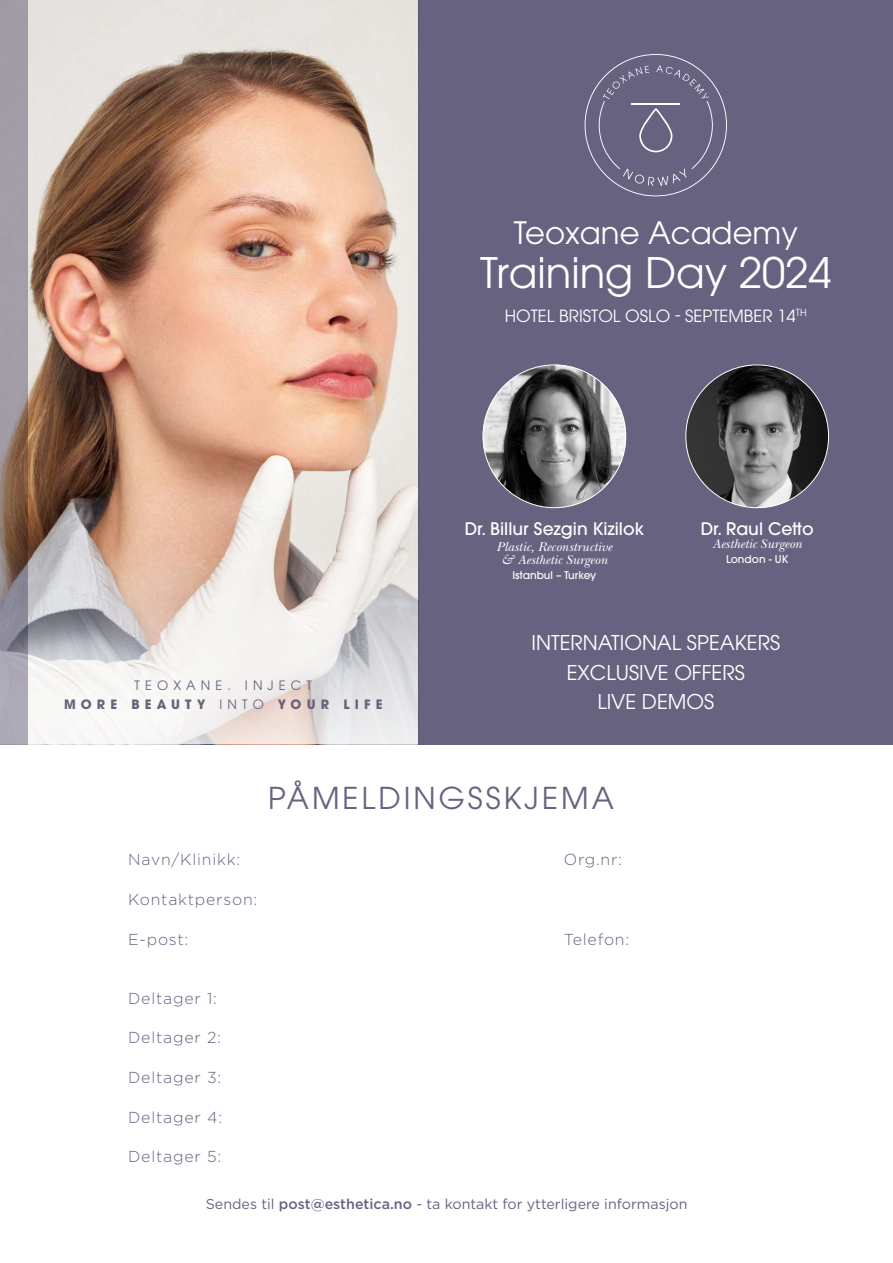
<style>
.page{position:relative;width:893px;height:1263px;background:#fff}
.page>*{position:absolute;margin:0;border:0;box-sizing:border-box;transform-origin:0 0}
.t1{font:41.85px "ITC Avant Garde Std";color:#fff}
.t2{font:30.75px "ITC Avant Garde Std";color:#fff}
.t3{font:30px "ITC Avant Garde Std";letter-spacing:.1em;color:#686281}
.t4{font:20.25px/29.5px "ITC Avant Garde Std";color:#fff;text-align:center}
.t5{font:500 17.25px "ITC Avant Garde Std";color:#fff}
.t6{font:16.8px "ITC Avant Garde Std";color:#fff}
.t7{font:300 15.9px "Gotham";letter-spacing:.05em;color:#686281}
.t8{font:14.25px "Gotham";color:#686281}
.t9{font:italic 13.2px/13.2px "New Baskerville Std";color:#fff;text-align:center}
.t10{font:12.9px/19.5px "ITC Avant Garde Std";letter-spacing:.4em;color:#67617c;text-align:center}
.t11{font:500 10.65px "ITC Avant Garde Std";color:#fff}
.s1{font-weight:700}
.s2{font-weight:500}
</style>
<div class="page">
<img style="left:28px;top:0;width:391px;height:543px">
<svg style="left:28px;top:543px;width:391px;height:201px"></svg>
<div style="left:419px;top:0;width:474px;height:744px;background:#686281"></div>
<svg style="left:0;top:0;width:28px;height:744px;fill:#a19da7"></svg>
<svg style="left:585px;top:54px;width:142px;height:142px"></svg>
<img style="left:483px;top:365px;width:143px;height:143px;border-radius:72px">
<img style="left:686px;top:365px;width:143px;height:143px;border-radius:72px">
<h2 class="t2" style="left:514px;top:213px;width:286px">Teoxane Academy</h2>
<h1 class="t1" style="left:480px;top:247px;width:353px">Training Day 2024</h1>
<p class="t6" style="left:505px;top:305px;width:303px">HOTEL BRISTOL OSLO - SEPTEMBER 14<sup>TH</sup></p>
<p class="t10" style="left:64px;top:675px;width:320px">TEOXANE. INJECT<br><span class="s1">MORE BEAUTY</span> INTO <span class="s1">YOUR LIFE</span></p>
<p class="t5" style="left:465px;top:518px;width:181px">Dr. Billur Sezgin Kizilok</p>
<p class="t9" style="left:497px;top:540px;width:117px">Plastic, Reconstructive &amp; Aesthetic Surgeon</p>
<p class="t11" style="left:512px;top:568px;width:85px">Istanbul – Turkey</p>
<p class="t5" style="left:701px;top:518px;width:114px">Dr. Raul Cetto</p>
<p class="t9" style="left:712px;top:537px;width:91px">Aesthetic Surgeon</p>
<p class="t11" style="left:726px;top:552px;width:64px">London - UK</p>
<p class="t4" style="left:531px;top:628px;width:250px">INTERNATIONAL SPEAKERS<br>EXCLUSIVE OFFERS<br>LIVE DEMOS</p>
<h3 class="t3" style="left:268px;top:780px;width:347px">PÅMELDINGSSKJEMA</h3>
<p class="t7" style="left:128px;top:849px;width:114px">Navn/Klinikk:</p>
<p class="t7" style="left:128px;top:889px;width:131px">Kontaktperson:</p>
<p class="t7" style="left:128px;top:929px;width:62px">E-post:</p>
<p class="t7" style="left:564px;top:849px;width:60px">Org.nr:</p>
<p class="t7" style="left:564px;top:929px;width:67px">Telefon:</p>
<p class="t7" style="left:128px;top:988px;width:90px">Deltager 1:</p>
<p class="t7" style="left:128px;top:1028px;width:95px">Deltager 2:</p>
<p class="t7" style="left:128px;top:1067px;width:95px">Deltager 3:</p>
<p class="t7" style="left:128px;top:1107px;width:96px">Deltager 4:</p>
<p class="t7" style="left:128px;top:1147px;width:95px">Deltager 5:</p>
<p class="t8" style="left:206px;top:1195px;width:483px">Sendes til <span class="s2">post@esthetica.no</span> - ta kontakt for ytterligere informasjon</p>
</div>
